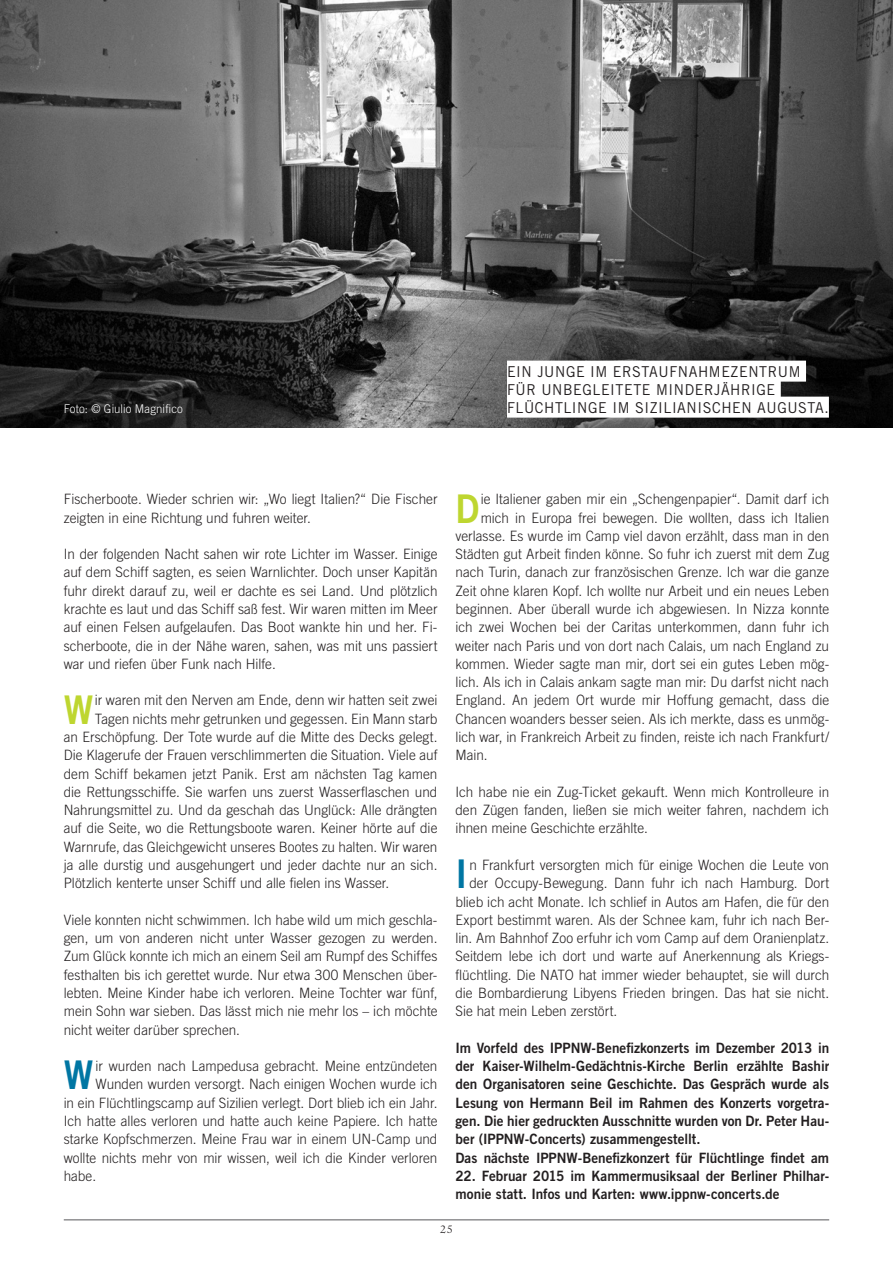
<style>
.page{position:relative;width:893px;height:1263px;background:#fff}
.page>*{position:absolute;margin:0;border:0;box-sizing:border-box;transform-origin:0 0}
._14b_Body_SANS_initi{font:39.6px "Trade Gothic LT Std Bd 2";color:#bed630;scale:.9 1}
._14b_Body_SANS_initi-2{font:39.6px "Trade Gothic LT Std Bd 2";color:#0076a3;scale:.9 1}
.Bilderklärungen{font:15px/18px "Trade Gothic LT Std";letter-spacing:.04em;color:#231f20;scale:.95 1}
._14b_Body_SANS_initi-3{font:300 14.25px "Trade Gothic LT Std";color:#231f20;scale:.95 1}
._14c_Body_SANS{font:300 14.25px/18.3px "Trade Gothic LT Std";color:#231f20;text-align:justify;scale:.95 1}
._14c_Body_SANS-2{font:14.25px/18.3px "Trade Gothic LT Std Bd 2";color:#231f20;text-align:justify;scale:.95 1}
._07_Bildunterschrift{font:300 12px "Trade Gothic LT Std";letter-spacing:.01em;color:#fff;scale:.95 1}
.t1{font:12px "Centaur MT Std";color:#231f20}
</style>
<div class="page">
<hr style="left:64px;top:1219px;width:765px;height:1px;background:#57585a">
<img style="left:0;top:0;width:893px;height:427px">
<div style="left:507px;top:361px;width:299px;height:21px;background:#fff"></div>
<div style="left:507px;top:379px;width:274px;height:21px;background:#fff"></div>
<div style="left:507px;top:397px;width:322px;height:21px;background:#fff"></div>
<p class="_07_Bildunterschrift" style="left:64px;top:402px;width:127px">Foto: © Giulio Magnifico</p>
<p class="Bilderklärungen" style="left:507px;top:363px;width:340px">EIN JUNGE IM ERSTAUFNAHMEZENTRUM<br>FÜR UNBEGLEITETE MINDERJÄHRIGE<br>FLÜCHTLINGE IM SIZILIANISCHEN AUGUSTA.</p>
<p class="_14c_Body_SANS" style="left:64px;top:490px;width:395px">Fischerboote. Wieder schrien wir: „Wo liegt Italien?“ Die Fischer zeigten in eine Richtung und fuhren weiter.</p>
<p class="_14c_Body_SANS" style="left:64px;top:545px;width:395px">In der folgenden Nacht sahen wir rote Lichter im Wasser. Einige auf dem Schiff sagten, es seien Warnlichter. Doch unser Kapitän fuhr direkt darauf zu, weil er dachte es sei Land. Und plötzlich krachte es laut und das Schiff saß fest. Wir waren mitten im Meer auf einen Felsen aufgelaufen. Das Boot wankte hin und her. Fi&shy;scherboote, die in der Nähe waren, sahen, was mit uns passiert war und riefen über Funk nach Hilfe.</p>
<p class="_14b_Body_SANS_initi" style="left:64px;top:685px;width:34px">W</p>
<p class="_14b_Body_SANS_initi-3" style="left:95px;top:692px;width:362px">ir waren mit den Nerven am Ende, denn wir hatten seit zwei</p>
<p class="_14b_Body_SANS_initi-3" style="left:95px;top:710px;width:362px">Tagen nichts mehr getrunken und gegessen. Ein Mann starb</p>
<p class="_14b_Body_SANS_initi-3" style="left:64px;top:728px;width:395px">an Erschöpfung. Der Tote wurde auf die Mitte des Decks gelegt.</p>
<p class="_14b_Body_SANS_initi-3" style="left:64px;top:747px;width:395px">Die Klagerufe der Frauen verschlimmerten die Situation. Viele auf</p>
<p class="_14b_Body_SANS_initi-3" style="left:64px;top:765px;width:395px">dem Schiff bekamen jetzt Panik. Erst am nächsten Tag kamen</p>
<p class="_14b_Body_SANS_initi-3" style="left:64px;top:783px;width:395px">die Rettungsschiffe. Sie warfen uns zuerst Wasserflaschen und</p>
<p class="_14b_Body_SANS_initi-3" style="left:64px;top:802px;width:395px">Nahrungsmittel zu. Und da geschah das Unglück: Alle drängten</p>
<p class="_14b_Body_SANS_initi-3" style="left:64px;top:820px;width:395px">auf die Seite, wo die Rettungsboote waren. Keiner hörte auf die</p>
<p class="_14b_Body_SANS_initi-3" style="left:64px;top:838px;width:395px">Warnrufe, das Gleichgewicht unseres Bootes zu halten. Wir waren</p>
<p class="_14b_Body_SANS_initi-3" style="left:64px;top:856px;width:395px">ja alle durstig und ausgehungert und jeder dachte nur an sich.</p>
<p class="_14b_Body_SANS_initi-3" style="left:64px;top:875px;width:344px">Plötzlich kenterte unser Schiff und alle fielen ins Wasser.</p>
<p class="_14c_Body_SANS" style="left:64px;top:910px;width:395px">Viele konnten nicht schwimmen. Ich habe wild um mich geschla&shy;gen, um von anderen nicht unter Wasser gezogen zu werden.<br>Zum Glück konnte ich mich an einem Seil am Rumpf des Schiffes festhalten bis ich gerettet wurde. Nur etwa 300 Menschen über&shy;lebten. Meine Kinder habe ich verloren. Meine Tochter war fünf, mein Sohn war sieben. Das lässt mich nie mehr los – ich möchte nicht weiter darüber sprechen.</p>
<p class="_14b_Body_SANS_initi-2" style="left:64px;top:1051px;width:34px">W</p>
<p class="_14b_Body_SANS_initi-3" style="left:96px;top:1058px;width:361px">ir wurden nach Lampedusa gebracht. Meine entzündeten</p>
<p class="_14b_Body_SANS_initi-3" style="left:96px;top:1076px;width:361px">Wunden wurden versorgt. Nach einigen Wochen wurde ich</p>
<p class="_14b_Body_SANS_initi-3" style="left:64px;top:1094px;width:395px">in ein Flüchtlingscamp auf Sizilien verlegt. Dort blieb ich ein Jahr.</p>
<p class="_14b_Body_SANS_initi-3" style="left:64px;top:1112px;width:395px">Ich hatte alles verloren und hatte auch keine Papiere. Ich hatte</p>
<p class="_14b_Body_SANS_initi-3" style="left:64px;top:1131px;width:395px">starke Kopfschmerzen. Meine Frau war in einem UN-Camp und</p>
<p class="_14b_Body_SANS_initi-3" style="left:64px;top:1149px;width:395px">wollte nichts mehr von mir wissen, weil ich die Kinder verloren</p>
<p class="_14b_Body_SANS_initi-3" style="left:64px;top:1167px;width:36px">habe.</p>
<p class="_14b_Body_SANS_initi" style="left:455px;top:484px;width:28px">D</p>
<p class="_14b_Body_SANS_initi-3" style="left:481px;top:491px;width:368px">ie Italiener gaben mir ein „Schengenpapier“. Damit darf ich</p>
<p class="_14b_Body_SANS_initi-3" style="left:481px;top:509px;width:368px">mich in Europa frei bewegen. Die wollten, dass ich Italien</p>
<p class="_14b_Body_SANS_initi-3" style="left:455px;top:527px;width:395px">verlasse. Es wurde im Camp viel davon erzählt, dass man in den</p>
<p class="_14b_Body_SANS_initi-3" style="left:455px;top:546px;width:395px">Städten gut Arbeit finden könne. So fuhr ich zuerst mit dem Zug</p>
<p class="_14b_Body_SANS_initi-3" style="left:455px;top:564px;width:395px">nach Turin, danach zur französischen Grenze. Ich war die ganze</p>
<p class="_14b_Body_SANS_initi-3" style="left:455px;top:582px;width:395px">Zeit ohne klaren Kopf. Ich wollte nur Arbeit und ein neues Leben</p>
<p class="_14b_Body_SANS_initi-3" style="left:455px;top:600px;width:395px">beginnen. Aber überall wurde ich abgewiesen. In Nizza konnte</p>
<p class="_14b_Body_SANS_initi-3" style="left:455px;top:619px;width:395px">ich zwei Wochen bei der Caritas unterkommen, dann fuhr ich</p>
<p class="_14b_Body_SANS_initi-3" style="left:455px;top:637px;width:395px">weiter nach Paris und von dort nach Calais, um nach England zu</p>
<p class="_14b_Body_SANS_initi-3" style="left:455px;top:655px;width:395px">kommen. Wieder sagte man mir, dort sei ein gutes Leben mög-</p>
<p class="_14b_Body_SANS_initi-3" style="left:455px;top:674px;width:395px">lich. Als ich in Calais ankam sagte man mir: Du darfst nicht nach</p>
<p class="_14b_Body_SANS_initi-3" style="left:455px;top:692px;width:395px">England. An jedem Ort wurde mir Hoffung gemacht, dass die</p>
<p class="_14b_Body_SANS_initi-3" style="left:455px;top:710px;width:395px">Chancen woanders besser seien. Als ich merkte, dass es unmög-</p>
<p class="_14b_Body_SANS_initi-3" style="left:455px;top:728px;width:395px">lich war, in Frankreich Arbeit zu finden, reiste ich nach Frankfurt/</p>
<p class="_14b_Body_SANS_initi-3" style="left:455px;top:747px;width:35px">Main.</p>
<p class="_14c_Body_SANS" style="left:455px;top:782px;width:395px">Ich habe nie ein Zug-Ticket gekauft. Wenn mich Kontrolleure in den Zügen fanden, ließen sie mich weiter fahren, nachdem ich ihnen meine Geschichte erzählte.</p>
<p class="_14b_Body_SANS_initi-2" style="left:455px;top:850px;width:15px">I</p>
<p class="_14b_Body_SANS_initi-3" style="left:469px;top:856px;width:380px">n Frankfurt versorgten mich für einige Wochen die Leute von</p>
<p class="_14b_Body_SANS_initi-3" style="left:469px;top:875px;width:380px">der Occupy-Bewegung. Dann fuhr ich nach Hamburg. Dort</p>
<p class="_14b_Body_SANS_initi-3" style="left:455px;top:893px;width:395px">blieb ich acht Monate. Ich schlief in Autos am Hafen, die für den</p>
<p class="_14b_Body_SANS_initi-3" style="left:455px;top:911px;width:395px">Export bestimmt waren. Als der Schnee kam, fuhr ich nach Ber-</p>
<p class="_14b_Body_SANS_initi-3" style="left:455px;top:930px;width:395px">lin. Am Bahnhof Zoo erfuhr ich vom Camp auf dem Oranienplatz.</p>
<p class="_14b_Body_SANS_initi-3" style="left:455px;top:948px;width:395px">Seitdem lebe ich dort und warte auf Anerkennung als Kriegs-</p>
<p class="_14b_Body_SANS_initi-3" style="left:455px;top:966px;width:395px">flüchtling. Die NATO hat immer wieder behauptet, sie will durch</p>
<p class="_14b_Body_SANS_initi-3" style="left:455px;top:984px;width:395px">die Bombardierung Libyens Frieden bringen. Das hat sie nicht.</p>
<p class="_14b_Body_SANS_initi-3" style="left:455px;top:1003px;width:172px">Sie hat mein Leben zerstört.</p>
<p class="_14c_Body_SANS-2" style="left:455px;top:1038px;width:395px">Im Vorfeld des IPPNW-Benefizkonzerts im Dezember 2013 in der Kaiser-Wilhelm-Gedächtnis-Kirche Berlin erzählte Bashir den Organisatoren seine Geschichte. Das Gespräch wurde als Lesung von Hermann Beil im Rahmen des Konzerts vorgetra&shy;gen. Die hier gedruckten Ausschnitte wurden von Dr. Peter Hau&shy;ber (IPPNW-Concerts) zusammengestellt.</p>
<p class="_14c_Body_SANS-2" style="left:455px;top:1148px;width:395px">Das nächste IPPNW-Benefizkonzert für Flüchtlinge findet am</p>
<p class="_14c_Body_SANS-2" style="left:455px;top:1166px;width:395px">22. Februar 2015 im Kammermusiksaal der Berliner Philhar&shy;monie statt. Infos und Karten: www.ippnw-concerts.de</p>
<p class="t1" style="left:440px;top:1222px;width:14px">25</p>
</div>
